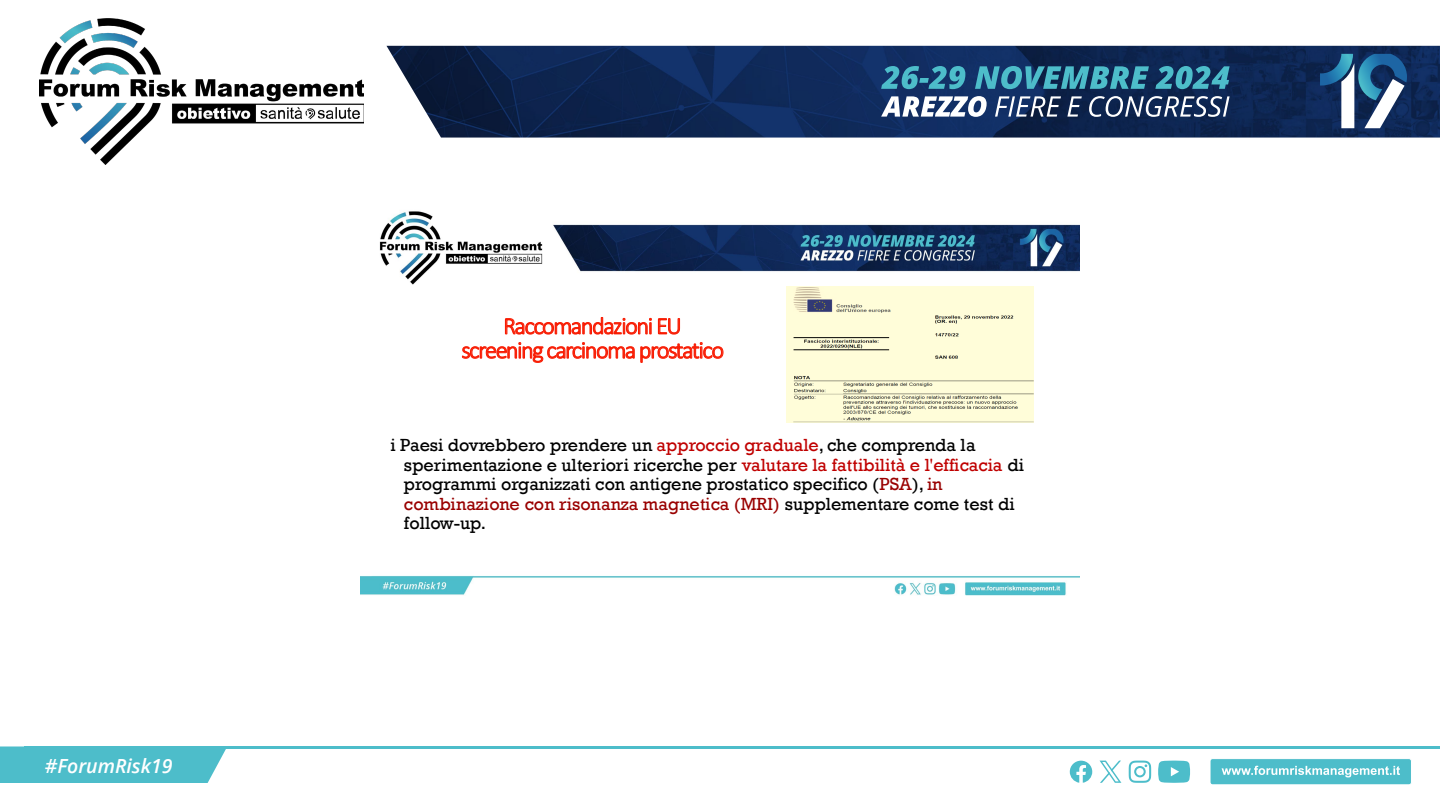
<style>
.page{position:relative;width:1440px;height:810px;background:#fff}
.page>*{position:absolute;margin:0;border:0;box-sizing:border-box;transform-origin:0 0}
.t1{font:300 24.22px/24.2px "Calibri";letter-spacing:-.055em;color:#f81b02;text-align:center}
.t2{font:italic 600 19.5px "Open Sans";color:#fff}
.t3{font:18px/19.4px "Rockwell";color:#000}
.s1{color:#c00000}
.s2{color:#900}
</style>
<div class="page">
<img style="left:386px;top:46px;width:1054px;height:92px">
<div style="left:0;top:746px;width:226px;height:37px;background:#4dbdca"></div>
<div style="left:1210px;top:759px;width:201px;height:26px;background:#4dbdca;border-radius:3px"></div>
<div style="left:1210px;top:758px;width:202px;height:27px;border:1px solid #fff;border-radius:3px"></div>
<svg style="left:1222px;top:766px;width:178px;height:11px"></svg>
<hr style="left:24px;top:746px;width:1416px;height:3px;background:#4dbdca">
<svg style="left:881px;top:96px;width:349px;height:21px"></svg>
<svg style="left:1129px;top:761px;width:22px;height:22px"></svg>
<svg style="left:1158px;top:761px;width:32px;height:22px"></svg>
<svg style="left:1070px;top:761px;width:22px;height:22px"></svg>
<svg style="left:1100px;top:761px;width:21px;height:22px"></svg>
<img style="left:40px;top:19px;width:324px;height:145px">
<svg style="left:1320px;top:54px;width:87px;height:74px"></svg>
<svg style="left:881px;top:66px;width:349px;height:23px;background:#307896"></svg>
<img style="left:360px;top:211px;width:720px;height:385px">
<img style="left:787px;top:287px;width:247px;height:136px">
<p class="t2" style="left:45px;top:752px;width:129px">#ForumRisk19</p>
<h1 class="t1" style="left:461px;top:314px;width:264px">Raccomandazioni EU screening carcinoma prostatico</h1>
<p class="t3" style="left:404px;top:436px;width:622px;text-indent:-14px">i Paesi dovrebbero prendere un <span class="s1">approccio graduale</span>, che comprenda la sperimentazione e ulteriori ricerche per <span class="s1">valutare la fattibilità e l'efficacia</span> di programmi organizzati con antigene prostatico specifico (<span class="s2">PSA</span>), <span class="s2">in combinazione con risonanza magnetica (MRI)</span> supplementare come test di follow-up.</p>
</div>
